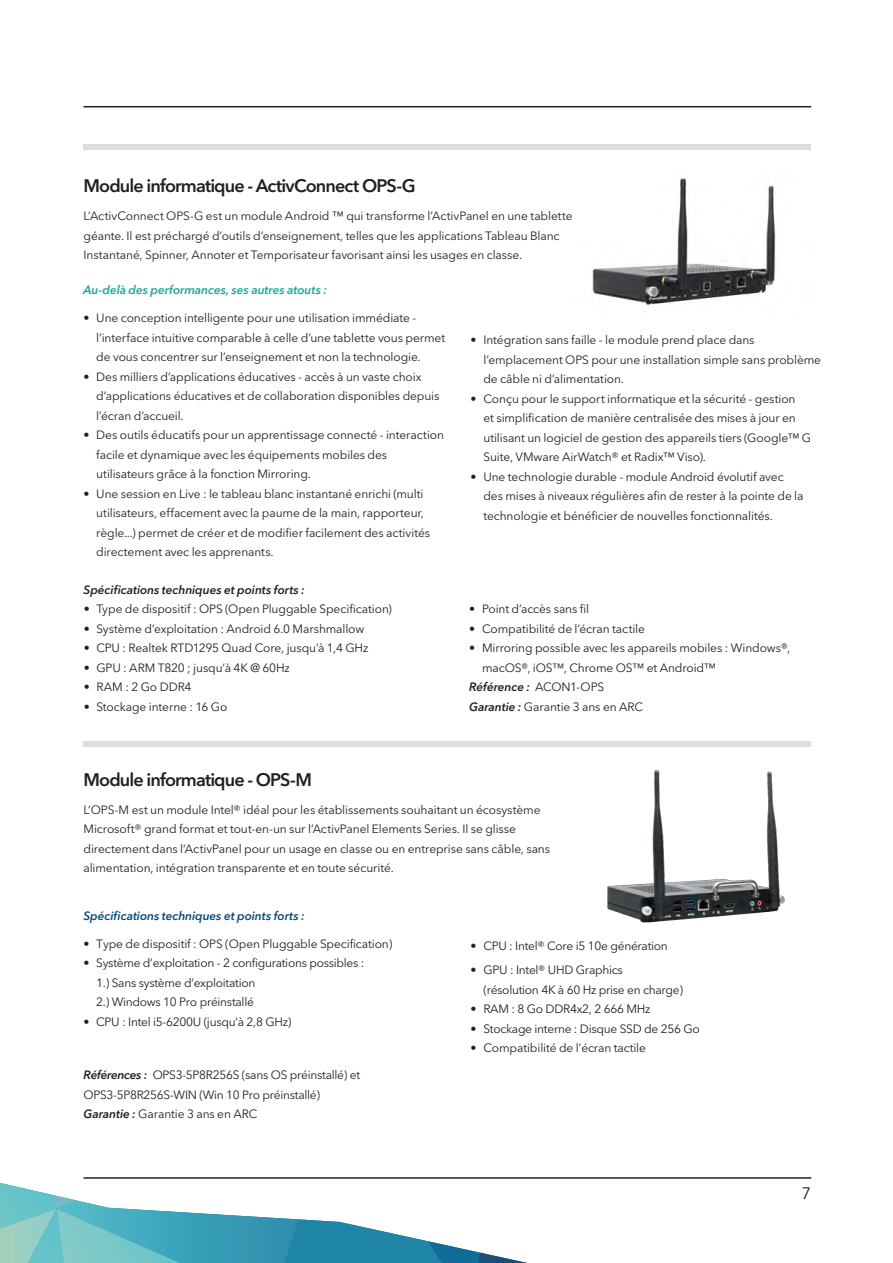
<style>
.page{position:relative;width:893px;height:1263px;background:#fff}
.page>*{position:absolute;margin:0;border:0;box-sizing:border-box;transform-origin:0 0}
.Body_Text{font:600 18px "Avenir Next LT Pro";letter-spacing:-.05em;color:#231f20}
.t1{font:16.5px "Avenir Next LT Pro";color:#231f20}
.Body_Text-2{font:12px/19.5px "Avenir Next LT Pro";letter-spacing:-.01em;color:#231f20}
.Paragraph_Style_1{font:12px/19.5px "Avenir Next LT Pro";letter-spacing:-.025em;color:#231f20}
.Paragraph_Style_1-2{font:italic 600 12px "Avenir Next LT Pro";letter-spacing:-.005em;color:#231f20}
.Body_Text-3{font:italic 600 12px "Avenir Next LT Pro";letter-spacing:-.01em;color:#19a49c}
.Body_Text-4{font:italic 600 12px "Avenir Next LT Pro";letter-spacing:-.005em;color:#084878}
.s1{font-weight:400;font-style:normal}
.s2{font-weight:600;font-style:italic}
</style>
<div class="page">
<svg style="left:0;top:1183px;width:527px;height:80px"></svg>
<div style="left:84px;top:144px;width:727px;height:6px;background:#dcdddf"></div>
<img style="left:592px;top:177px;width:184px;height:128px">
<div style="left:84px;top:741px;width:727px;height:5px;background:#dcdddf"></div>
<img style="left:607px;top:769px;width:178px;height:154px">
<hr style="left:84px;top:106px;width:727px;height:1px;background:#231f20">
<hr style="left:84px;top:1177px;width:727px;height:2px;background:#231f20">
<p class="Body_Text" style="left:84px;top:175px;width:334px">Module informatique - ActivConnect OPS-G</p>
<p class="Body_Text-2" style="left:84px;top:206px;width:491px">L’ActivConnect OPS-G est un module Android ™ qui transforme l’ActivPanel en une tablette géante. Il est préchargé d’outils d’enseignement, telles que les applications Tableau Blanc<br>Instantané, Spinner, Annoter et Temporisateur favorisant ainsi les usages en classe.</p>
<p class="Body_Text-3" style="left:84px;top:283px;width:245px">Au-delà des performances, ses autres atouts :</p>
<p class="Body_Text-2" style="left:96px;top:308px;width:350px;text-indent:-13px">• Une conception intelligente pour une utilisation immédiate - l’interface intuitive comparable à celle d’une tablette vous permet de vous concentrer sur l’enseignement et non la technologie.</p>
<p class="Body_Text-2" style="left:96px;top:367px;width:345px;text-indent:-13px">• Des milliers d’applications éducatives - accès à un vaste choix d’applications éducatives et de collaboration disponibles depuis l’écran d’accueil.</p>
<p class="Body_Text-2" style="left:96px;top:425px;width:349px;text-indent:-13px">• Des outils éducatifs pour un apprentissage connecté - interaction facile et dynamique avec les équipements mobiles des utilisateurs grâce à la fonction Mirroring.</p>
<p class="Body_Text-2" style="left:96px;top:484px;width:335px;text-indent:-13px">• Une session en Live : le tableau blanc instantané enrichi (multi utilisateurs, effacement avec la paume de la main, rapporteur, règle...) permet de créer et de modifier facilement des activités directement avec les apprenants.</p>
<p class="Paragraph_Style_1-2" style="left:84px;top:582px;width:223px">Spécifications techniques et points forts :</p>
<p class="Body_Text-2" style="left:84px;top:599px;width:310px">• Type de dispositif : OPS (Open Pluggable Specification)</p>
<p class="Body_Text-2" style="left:84px;top:619px;width:282px">• Système d’exploitation : Android 6.0 Marshmallow</p>
<p class="Body_Text-2" style="left:84px;top:638px;width:286px">• CPU : Realtek RTD1295 Quad Core, jusqu’à 1,4 GHz</p>
<p class="Body_Text-2" style="left:84px;top:658px;width:208px">• GPU : ARM T820 ; jusqu’à 4K @ 60Hz</p>
<p class="Body_Text-2" style="left:84px;top:677px;width:109px">• RAM : 2 Go DDR4</p>
<p class="Body_Text-2" style="left:84px;top:697px;width:145px">• Stockage interne : 16 Go</p>
<p class="Body_Text-2" style="left:483px;top:330px;width:339px;text-indent:-13px">• Intégration sans faille - le module prend place dans l’emplacement OPS pour une installation simple sans problème de câble ni d’alimentation.</p>
<p class="Body_Text-2" style="left:483px;top:389px;width:329px;text-indent:-13px">• Conçu pour le support informatique et la sécurité - gestion<br>et simplification de manière centralisée des mises à jour en utilisant un logiciel de gestion des appareils tiers (Google™ G Suite, VMware AirWatch® et Radix™ Viso).</p>
<p class="Body_Text-2" style="left:483px;top:467px;width:322px;text-indent:-13px">• Une technologie durable - module Android évolutif avec des mises à niveaux régulières afin de rester à la pointe de la technologie et bénéficier de nouvelles fonctionnalités.</p>
<p class="Body_Text-2" style="left:469px;top:599px;width:121px">• Point d’accès sans fil</p>
<p class="Body_Text-2" style="left:469px;top:619px;width:177px">• Compatibilité de l’écran tactile</p>
<p class="Body_Text-2" style="left:482px;top:638px;width:310px;text-indent:-13px">• Mirroring possible avec les appareils mobiles : Windows®, macOS®, iOS™, Chrome OS™ et Android™</p>
<p class="Paragraph_Style_1-2" style="left:469px;top:680px;width:137px">Référence : <span class="s1">ACON1-OPS</span></p>
<p class="Paragraph_Style_1" style="left:469px;top:697px;width:175px"><span class="s2">Garantie :</span> Garantie 3 ans en ARC</p>
<p class="Body_Text" style="left:84px;top:768px;width:230px">Module informatique - OPS-M</p>
<p class="Body_Text-2" style="left:84px;top:800px;width:468px">L’OPS-M est un module Intel® idéal pour les établissements souhaitant un écosystème Microsoft® grand format et tout-en-un sur l’ActivPanel Elements Series. Il se glisse directement dans l’ActivPanel pour un usage en classe ou en entreprise sans câble, sans alimentation, intégration transparente et en toute sécurité.</p>
<p class="Body_Text-4" style="left:84px;top:908px;width:223px">Spécifications techniques et points forts :</p>
<p class="Body_Text-2" style="left:84px;top:934px;width:310px">• Type de dispositif : OPS (Open Pluggable Specification)</p>
<p class="Body_Text-2" style="left:96px;top:953px;width:270px;text-indent:-13px">• Système d’exploitation - 2 configurations possibles :<br>1.) Sans système d’exploitation<br>2.) Windows 10 Pro préinstallé</p>
<p class="Body_Text-2" style="left:84px;top:1012px;width:209px">• CPU : Intel i5-6200U (jusqu’à 2,8 GHz)</p>
<p class="Paragraph_Style_1" style="left:84px;top:1065px;width:278px"><span class="s2">Références :</span> OPS3-5P8R256S (sans OS préinstallé) et<br>OPS3-5P8R256S-WIN (Win 10 Pro préinstallé)<br><span class="s2">Garantie :</span> Garantie 3 ans en ARC</p>
<p class="Body_Text-2" style="left:471px;top:936px;width:199px">• CPU : Intel® Core i5 10e génération</p>
<p class="Body_Text-2" style="left:483px;top:960px;width:201px;text-indent:-13px">• GPU : Intel® UHD Graphics<br>(résolution 4K à 60 Hz prise en charge)</p>
<p class="Body_Text-2" style="left:471px;top:999px;width:181px">• RAM : 8 Go DDR4x2, 2 666 MHz</p>
<p class="Body_Text-2" style="left:471px;top:1019px;width:231px">• Stockage interne : Disque SSD de 256 Go</p>
<p class="Body_Text-2" style="left:471px;top:1038px;width:177px">• Compatibilité de l’écran tactile</p>
<h2 class="t1" style="left:802px;top:1183px;width:11px">7</h2>
</div>
